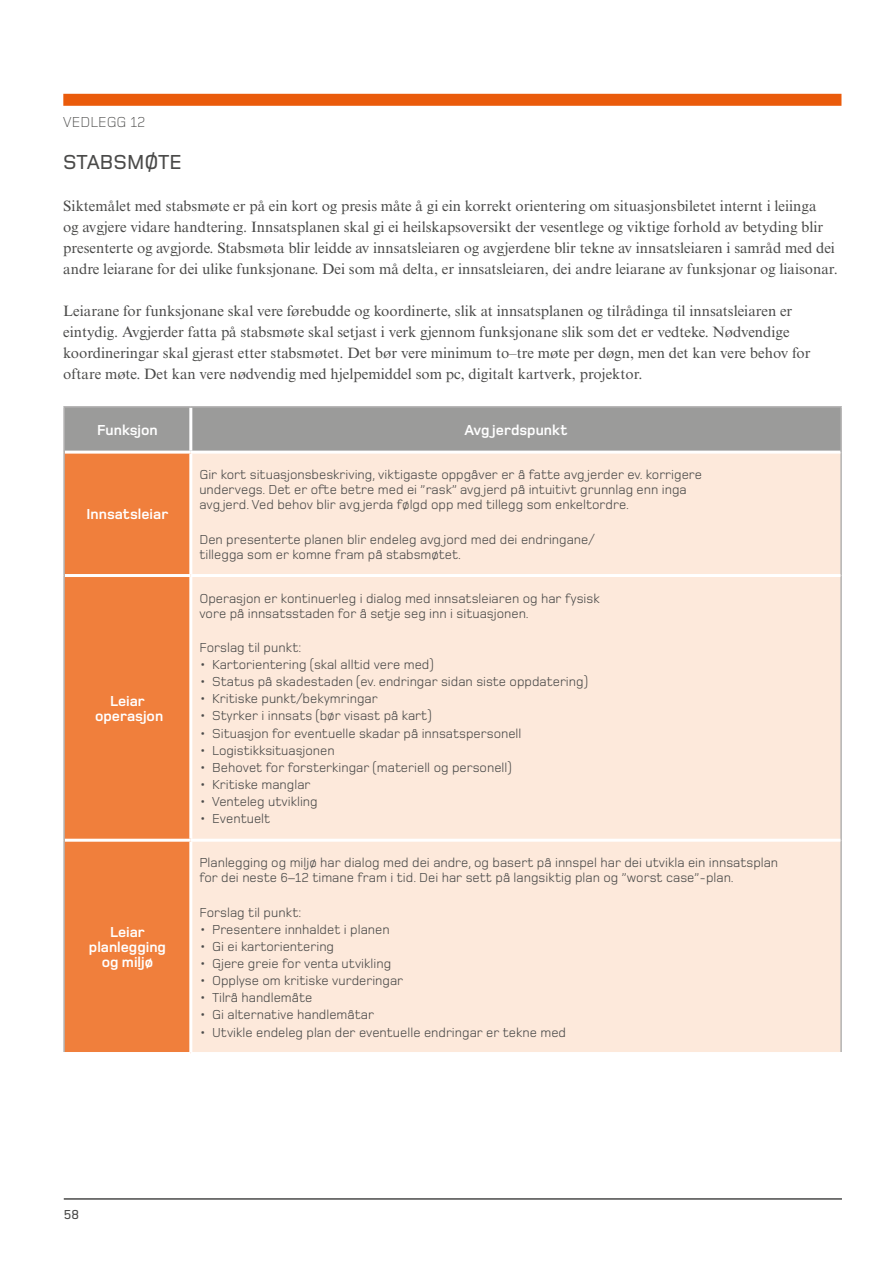
<style>
.page{position:relative;width:893px;height:1263px;background:#fff}
.page>*{position:absolute;margin:0;border:0;box-sizing:border-box;transform-origin:0 0}
.t1{font:500 21px "Foundry Monoline";color:#4a4a49}
.t2{font:15px/21px "Times New Roman MT Std";color:#4a4a49}
.t3{font:700 15px/15px "Foundry Monoline";color:#fff;text-align:center}
.t4{font:300 15px "Foundry Monoline";color:#4a4a49}
.t5{font:13.5px/15px "Foundry Monoline";color:#4a4a49}
.t6{font:500 13.5px "Foundry Monoline";color:#4a4a49}
</style>
<div class="page">
<hr style="left:64px;top:1198px;width:778px;height:2px;background:#4a4a49">
<div style="left:63px;top:94px;width:778px;height:12px;background:#ea5b0b"></div>
<div style="left:65px;top:408px;width:775px;height:43px;background:#9b9b9a"></div>
<div style="left:65px;top:454px;width:124px;height:598px;background:#f07f3c"></div>
<div style="left:192px;top:454px;width:648px;height:598px;background:#fde9db"></div>
<hr style="left:65px;top:574px;width:126px;height:3px;background:#fff">
<hr style="left:65px;top:839px;width:126px;height:3px;background:#fff">
<hr style="left:189px;top:408px;width:3px;height:43px;background:#fff">
<hr style="left:63px;top:406px;width:128px;height:2px;background:#b3b2b2">
<hr style="left:63px;top:408px;width:2px;height:44px;background:#b3b2b2">
<hr style="left:191px;top:406px;width:651px;height:2px;background:#b3b2b2">
<hr style="left:840px;top:408px;width:2px;height:44px;background:#b3b2b2">
<hr style="left:63px;top:452px;width:2px;height:123px;background:#b3b2b2">
<hr style="left:840px;top:452px;width:2px;height:123px;background:#b3b2b2">
<hr style="left:63px;top:575px;width:2px;height:265px;background:#b3b2b2">
<hr style="left:840px;top:575px;width:2px;height:265px;background:#b3b2b2">
<hr style="left:63px;top:840px;width:2px;height:212px;background:#b3b2b2">
<hr style="left:840px;top:840px;width:2px;height:212px;background:#b3b2b2">
<hr style="left:191px;top:574px;width:649px;height:3px;background:#fff">
<hr style="left:191px;top:839px;width:649px;height:3px;background:#fff">
<p class="t4" style="left:63px;top:114px;width:84px">Vedlegg 12</p>
<h1 class="t1" style="left:63px;top:151px;width:28px">STABSM</h1>
<h1 class="t1" style="left:145px;top:151px;width:26px">ØTE</h1>
<p class="t2" style="left:63px;top:195px;width:776px">Siktemålet med stabsmøte er på ein kort og presis måte å gi ein korrekt orientering om situasjonsbiletet internt i leiinga<br>og avgjere vidare handtering. Innsatsplanen skal gi ei heilskapsoversikt der vesentlege og viktige forhold av betyding blir presenterte og avgjorde. Stabsmøta blir leidde av innsatsleiaren og avgjerdene blir tekne av innsatsleiaren i samråd med dei andre leiarane for dei ulike funksjonane. Dei som må delta, er innsatsleiaren, dei andre leiarane av funksjonar og liaisonar.</p>
<p class="t2" style="left:63px;top:300px;width:749px">Leiarane for funksjonane skal vere førebudde og koordinerte, slik at innsatsplanen og tilrådinga til innsatsleiaren er eintydig. Avgjerder fatta på stabsmøte skal setjast i verk gjennom funksjonane slik som det er vedteke. Nødvendige koordineringar skal gjerast etter stabsmøtet. Det bør vere minimum to–tre møte per døgn, men det kan vere behov for oftare møte. Det kan vere nødvendig med hjelpemiddel som pc, digitalt kartverk, projektor.</p>
<p class="t3" style="left:97px;top:423px;width:62px">Funksjon</p>
<p class="t3" style="left:464px;top:423px;width:105px">Avg jerdspunkt</p>
<p class="t3" style="left:87px;top:507px;width:83px">Innsatsleiar</p>
<p class="t3" style="left:95px;top:694px;width:70px">Leiar operasjon</p>
<p class="t3" style="left:89px;top:925px;width:79px">Leiar planlegging og miljø</p>
<p class="t5" style="left:199px;top:467px;width:504px">Gir kort situasjonsbeskriving, viktigaste oppgåver er å fatte avg jerder ev. korrigere undervegs. Det er ofte betre med ei ”rask” avg jerd på intuitivt grunnlag enn inga avg jerd. Ved behov blir avg jerda følgd opp med tillegg som enkeltordre.</p>
<p class="t5" style="left:199px;top:531px;width:397px">Den presenterte planen blir endeleg avg jord med dei endringane/ tillegga som er komne fram på stabsmøtet.</p>
<p class="t5" style="left:199px;top:591px;width:402px">Operasjon er kontinuerleg i dialog med innsatsleiaren og har fysisk vore på innsatsstaden for å setje seg inn i situasjonen.</p>
<p class="t5" style="left:199px;top:640px;width:103px">Forslag til punkt:</p>
<p class="t5" style="left:199px;top:657px;width:236px">• Kartorientering (skal alltid vere med)</p>
<p class="t5" style="left:199px;top:674px;width:390px">• Status på skadestaden (ev. endringar sidan siste oppdatering)</p>
<p class="t5" style="left:199px;top:691px;width:180px">• Kritiske punkt/bekymringar</p>
<p class="t5" style="left:199px;top:708px;width:234px">• Styrker i innsats (bør visast på kart)</p>
<p class="t5" style="left:199px;top:725px;width:324px">• Situasjon for eventuelle skadar på innsatspersonell</p>
<p class="t5" style="left:199px;top:743px;width:137px">• Logistikksituasjonen</p>
<p class="t5" style="left:199px;top:760px;width:314px">• Behovet for forsterkingar (materiell og personell)</p>
<p class="t5" style="left:199px;top:777px;width:113px">• Kritiske manglar</p>
<p class="t5" style="left:199px;top:794px;width:120px">• Venteleg utvikling</p>
<p class="t5" style="left:199px;top:811px;width:73px">• Eventuelt</p>
<p class="t5" style="left:199px;top:855px;width:580px">Planlegging og miljø har dialog med dei andre, og basert på innspel har dei utvikla ein innsatsplan for dei neste 6–12 timane fram i tid. Dei har sett på langsiktig plan og ”worst case”-plan.</p>
<p class="t5" style="left:199px;top:904px;width:103px">Forslag til punkt:</p>
<p class="t5" style="left:199px;top:922px;width:192px">• Presentere innhaldet i planen</p>
<p class="t5" style="left:199px;top:939px;width:136px">• Gi ei kartorientering</p>
<p class="t5" style="left:199px;top:956px;width:193px">• Gjere greie for venta utvikling</p>
<p class="t5" style="left:199px;top:973px;width:205px">• Opplyse om kritiske vurderingar</p>
<p class="t5" style="left:199px;top:990px;width:114px">• Tilrå handlemåte</p>
<p class="t5" style="left:199px;top:1007px;width:176px">• Gi alternative handlemåtar</p>
<p class="t5" style="left:199px;top:1024px;width:368px">• Utvikle endeleg plan der eventuelle endringar er tekne med</p>
<p class="t6" style="left:64px;top:1207px;width:17px">58</p>
</div>
